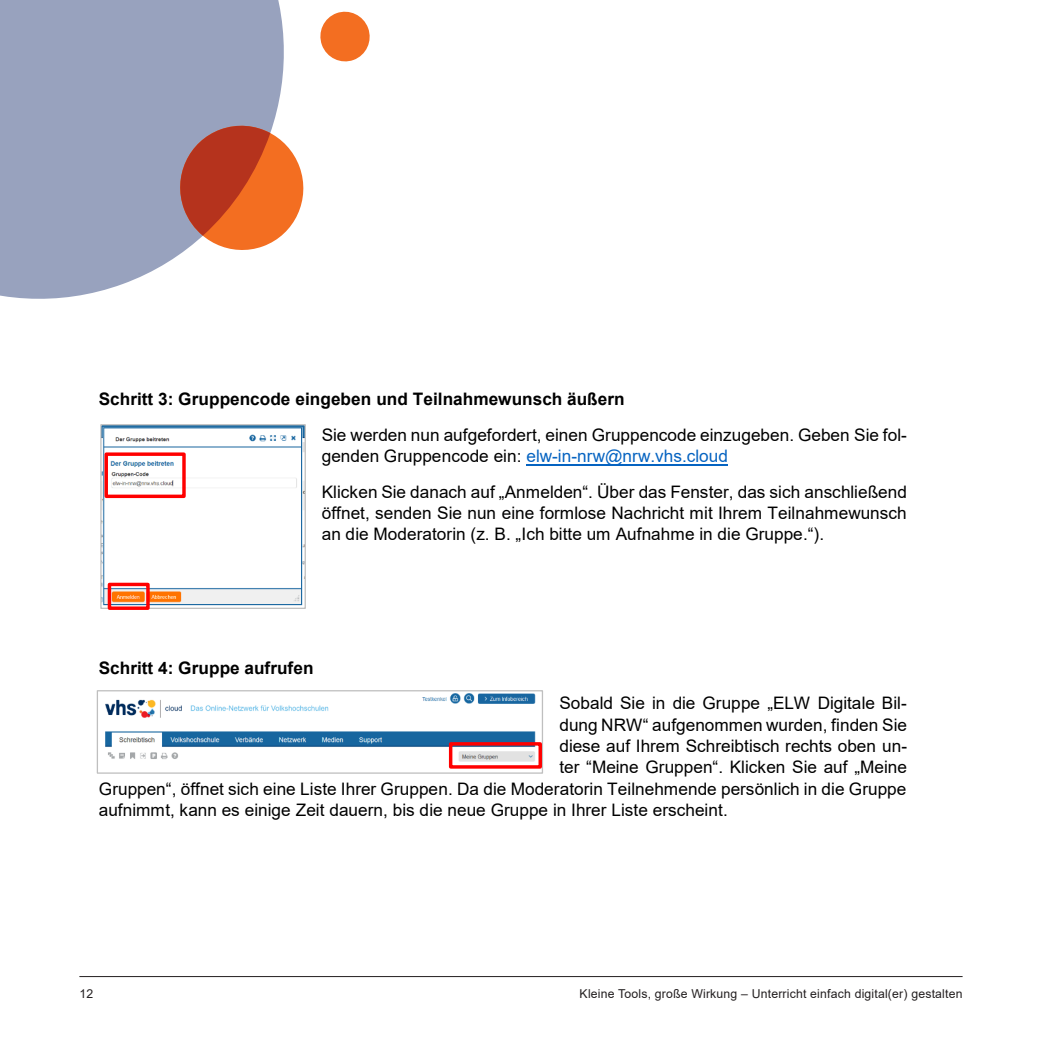
<style>
.page{position:relative;width:1042px;height:1042px;background:#fff}
.page>*{position:absolute;margin:0;border:0;box-sizing:border-box;transform-origin:0 0}
.t1{font:17.15px/35.5px "Arial";color:#000}
.t2{font:700 17.15px "Arial";color:#000}
.t3{font:12.25px "Arial";letter-spacing:.015em;color:#231f20}
.s1{font-weight:700}
.s2{color:#0563c1}
</style>
<div class="page">
<hr style="left:526px;top:464px;width:202px;height:1px;background:#0563c1">
<img style="left:102px;top:426px;width:202px;height:181px">
<div style="left:100px;top:424px;width:206px;height:185px;border:1px solid #bfbfbf"></div>
<img style="left:105px;top:693px;width:436px;height:76px">
<div style="left:97px;top:690px;width:446px;height:84px;border:1px solid #bfbfbf"></div>
<div style="left:104px;top:452px;width:82px;height:46px;border:3px solid #f00"></div>
<div style="left:449px;top:742px;width:93px;height:26px;border:3px solid #f00"></div>
<div style="left:108px;top:583px;width:42px;height:27px;border:3px solid #f00"></div>
<hr style="left:1041px;top:0;width:1px;height:1042px;background:#002a5c">
<svg style="left:0;top:0;width:284px;height:299px;background:#a1aac4"></svg>
<svg style="left:172px;top:118px;width:132px;height:140px"></svg>
<svg style="left:320px;top:11px;width:50px;height:51px"></svg>
<hr style="left:79px;top:976px;width:883px;height:1px;background:#231f20">
<p class="t1" style="left:322px;top:381px;width:586px;text-indent:-223px"><span class="s1">Schritt 3: Gruppencode eingeben und Teilnahmewunsch äußern<br></span>Sie werden nun aufgefordert, einen Gruppencode einzugeben. Geben Sie fol-</p>
<p class="t1" style="left:322px;top:438px;width:587px">genden Gruppencode ein: <span class="s2">elw-in-nrw@nrw.vhs.cloud<br></span>Klicken Sie danach auf „Anmelden“. Über das Fenster, das sich anschließend</p>
<p class="t1" style="left:322px;top:502px;width:586px;line-height:21.3px">öffnet, senden Sie nun eine formlose Nachricht mit Ihrem Teilnahmewunsch an die Moderatorin (z. B. „Ich bitte um Aufnahme in die Gruppe.“).</p>
<p class="t2" style="left:99px;top:655px;width:216px">Schritt 4: Gruppe aufrufen</p>
<p class="t1" style="left:559px;top:685px;width:349px">Sobald Sie in die Gruppe „ELW Digitale Bil-</p>
<p class="t1" style="left:559px;top:707px;width:349px">dung NRW“ aufgenommen wurden, finden Sie</p>
<p class="t1" style="left:559px;top:728px;width:349px">diese auf Ihrem Schreibtisch rechts oben un-</p>
<p class="t1" style="left:559px;top:749px;width:349px">ter “Meine Gruppen“. Klicken Sie auf „Meine</p>
<p class="t1" style="left:99px;top:771px;width:809px">Gruppen“, öffnet sich eine Liste Ihrer Gruppen. Da die Moderatorin Teilnehmende persönlich in die Gruppe</p>
<p class="t1" style="left:99px;top:792px;width:630px">aufnimmt, kann es einige Zeit dauern, bis die neue Gruppe in Ihrer Liste erscheint.</p>
<p class="t3" style="left:79px;top:985px;width:15px">12</p>
<p class="t3" style="left:580px;top:985px;width:384px">Kleine Tools, große Wirkung – Unterricht einfach digital(er) gestalten</p>
</div>
